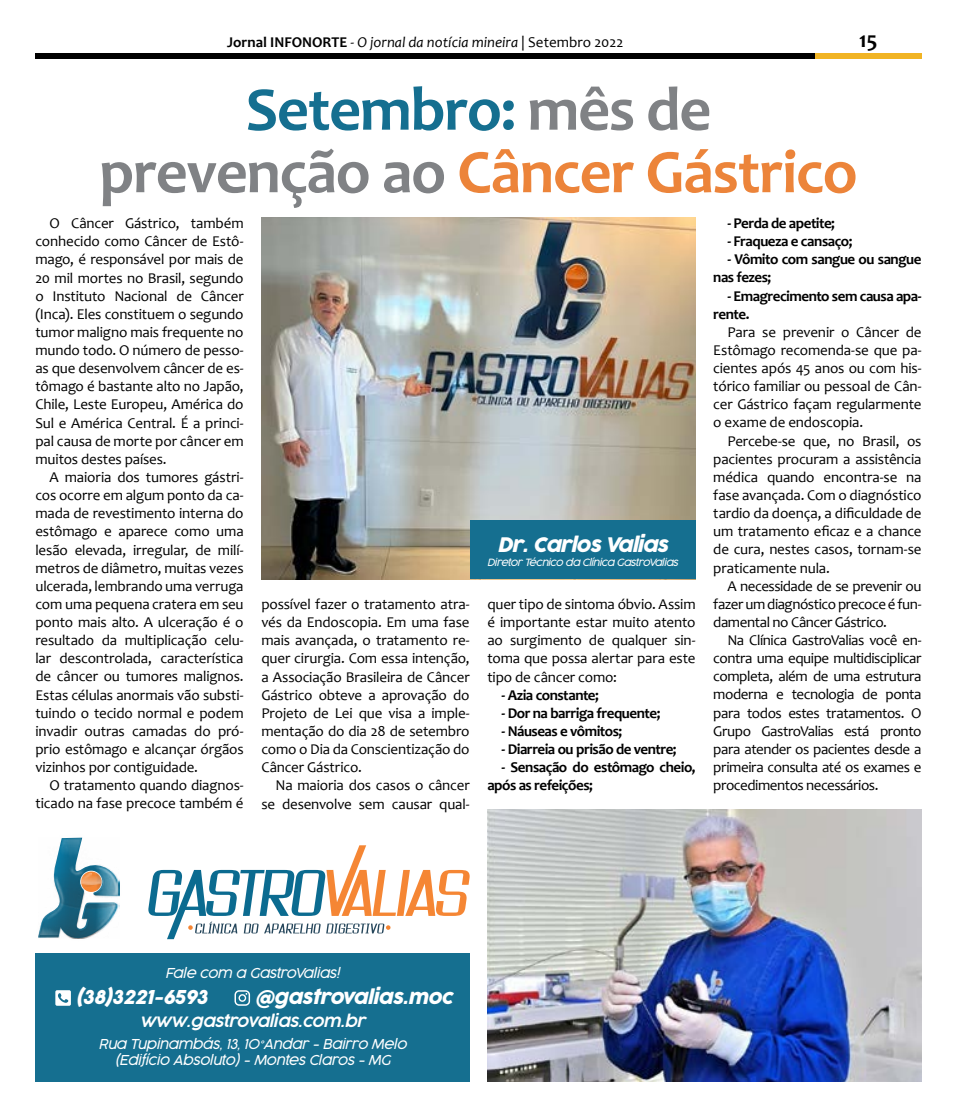
<style>
.page{position:relative;width:957px;height:1117px;background:#fff}
.page>*{position:absolute;margin:0;border:0;box-sizing:border-box;transform-origin:0 0}
.t1{font:700 62.5px/62.5px "Candara";letter-spacing:-.02em;color:#808285;text-align:center}
.t2{font:700 22.5px "Candara";color:#000}
.t3{font:italic 20px "Cocogoose Pro";letter-spacing:-.05em;color:#fff}
.t4{font:italic 19.12px "Cocogoose Pro";letter-spacing:-.03em;color:#fff}
.t5{font:italic 300 16.38px "Cocogoose Pro";letter-spacing:-.03em;color:#fff}
.t6{font:15px/18.1px "Candara";letter-spacing:-.01em;color:#000;text-align:justify}
.t7{font:700 15px/18.1px "Candara";letter-spacing:-.03em;color:#000}
.t8{font:italic 15px "Candara";color:#000}
.t9{font:italic 300 13.62px/16.4px "Cocogoose Pro";letter-spacing:-.03em;color:#fff;text-align:center}
.t10{font:italic 300 10px "Cocogoose Pro";letter-spacing:-.05em;color:#fff}
.s1{font-weight:700;font-style:normal}
.s2{font-style:normal}
.s3{color:#156f90}
.s4{color:#ec843a}
</style>
<div class="page">
<img style="left:261px;top:217px;width:434px;height:362px">
<div style="left:815px;top:53px;width:106px;height:6px;background:#f1b424"></div>
<div style="left:35px;top:53px;width:780px;height:6px;background:#000"></div>
<svg style="left:38px;top:837px;width:82px;height:102px"></svg>
<svg style="left:148px;top:845px;width:321px;height:93px"></svg>
<div style="left:469px;top:520px;width:226px;height:59px;background:#156f90"></div>
<div style="left:35px;top:953px;width:434px;height:128px;background:#156f90"></div>
<svg style="left:234px;top:990px;width:16px;height:15px"></svg>
<svg style="left:55px;top:990px;width:16px;height:15px"></svg>
<img style="left:487px;top:809px;width:434px;height:272px">
<p class="t8" style="left:227px;top:33px;width:397px"><span class="s1">Jornal INFONORTE</span> - O jornal da notícia mineira <span class="s2">| Setembro 2022</span></p>
<h2 class="t2" style="left:859px;top:26px;width:20px">15</h2>
<h1 class="t1" style="left:99px;top:77px;width:760px"><span class="s3">Setembro:</span> mês de<br>prevenção ao <span class="s4">Câncer Gástrico</span></h1>
<p class="t6" style="left:35px;top:214px;width:210px;text-indent:14px">O Câncer Gástrico, também conhecido como Câncer de Estô&shy;mago, é responsável por mais de 20 mil mortes no Brasil, segundo o Instituto Nacional de Câncer (Inca). Eles constituem o segundo tumor maligno mais frequente no mundo todo. O número de pesso&shy;as que desenvolvem câncer de es&shy;tômago é bastante alto no Japão, Chile, Leste Europeu, América do Sul e América Central. É a princi&shy;pal causa de morte por câncer em muitos destes países.</p>
<p class="t6" style="left:35px;top:468px;width:210px;text-indent:14px">A maioria dos tumores gástri&shy;cos ocorre em algum ponto da ca&shy;mada de revestimento interna do estômago e aparece como uma lesão elevada, irregular, de milí&shy;metros de diâmetro, muitas vezes ulcerada, lembrando uma verruga com uma pequena cratera em seu ponto mais alto. A ulceração é o resultado da multiplicação celu&shy;lar descontrolada, característica de câncer ou tumores malignos.<br>Estas células anormais vão substi&shy;tuindo o tecido normal e podem invadir outras camadas do pró&shy;prio estômago e alcançar órgãos vizinhos por contiguidade.</p>
<p class="t6" style="left:35px;top:776px;width:210px;text-align:right">O tratamento quando diagnos&shy;ticado na fase precoce também é</p>
<p class="t7" style="left:727px;top:214px;width:109px">- Perda de apetite;</p>
<p class="t7" style="left:727px;top:232px;width:127px">- Fraqueza e cansaço;</p>
<p class="t7" style="left:713px;top:250px;width:210px;text-indent:14px">- Vômito com sangue ou sangue nas fezes;</p>
<p class="t7" style="left:713px;top:286px;width:210px;text-indent:14px">- Emagrecimento sem causa apa&shy;rente.</p>
<p class="t6" style="left:713px;top:322px;width:210px;text-indent:14px">Para se prevenir o Câncer de Estômago recomenda-se que pa&shy;cientes após 45 anos ou com his&shy;tórico familiar ou pessoal de Cân&shy;cer Gástrico façam regularmente o exame de endoscopia.</p>
<p class="t6" style="left:713px;top:431px;width:210px;text-indent:14px">Percebe-se que, no Brasil, os pacientes procuram a assistência médica quando encontra-se na fase avançada. Com o diagnóstico tardio da doença, a dificuldade de um tratamento eficaz e a chance de cura, nestes casos, tornam-se praticamente nula.</p>
<p class="t6" style="left:713px;top:576px;width:210px;text-indent:14px">A necessidade de se prevenir ou fazer um diagnóstico precoce é fun&shy;damental no Câncer Gástrico.</p>
<p class="t6" style="left:713px;top:631px;width:210px;text-indent:14px">Na Clínica GastroValias você en&shy;contra uma equipe multidisciplicar completa, além de uma estrutura moderna e tecnologia de ponta para todos estes tratamentos. O Grupo GastroValias está pronto para atender os pacientes desde a primeira consulta até os exames e procedimentos necessários.</p>
<h3 class="t3" style="left:497px;top:530px;width:173px">Dr. Carlos Valias</h3>
<p class="t10" style="left:487px;top:555px;width:193px">Diretor Técnico da Clínica GastroValias</p>
<p class="t6" style="left:261px;top:594px;width:210px">possível fazer o tratamento atra&shy;vés da Endoscopia. Em uma fase mais avançada, o tratamento re&shy;quer cirurgia. Com essa intenção, a Associação Brasileira de Câncer Gástrico obteve a aprovação do Projeto de Lei que visa a imple&shy;mentação do dia 28 de setembro como o Dia da Conscientização do Câncer Gástrico.</p>
<p class="t6" style="left:261px;top:776px;width:210px;text-align:right">Na maioria dos casos o câncer se desenvolve sem causar qual-</p>
<p class="t6" style="left:487px;top:594px;width:210px">quer tipo de sintoma óbvio. Assim é importante estar muito atento ao surgimento de qualquer sin&shy;toma que possa alertar para este tipo de câncer como:</p>
<p class="t7" style="left:501px;top:685px;width:99px">- Azia constante;</p>
<p class="t7" style="left:501px;top:703px;width:160px">- Dor na barriga frequente;</p>
<p class="t7" style="left:501px;top:721px;width:122px">- Náuseas e vômitos;</p>
<p class="t7" style="left:501px;top:739px;width:177px">- Diarreia ou prisão de ventre;</p>
<p class="t7" style="left:487px;top:757px;width:210px;text-indent:14px">- Sensação do estômago cheio, após as refeições;</p>
<p class="t9" style="left:165px;top:964px;width:176px">Fale com a GastroValias!</p>
<p class="t4" style="left:76px;top:984px;width:134px">(38)3221-6593</p>
<p class="t4" style="left:256px;top:984px;width:198px">@gastrovalias.moc</p>
<p class="t5" style="left:140px;top:1009px;width:227px">www.gastrovalias.com.br</p>
<p class="t9" style="left:98px;top:1034px;width:310px">Rua Tupinambás, 13, 10°Andar - Bairro Melo (Edifício Absoluto) - Montes Claros - MG</p>
</div>
